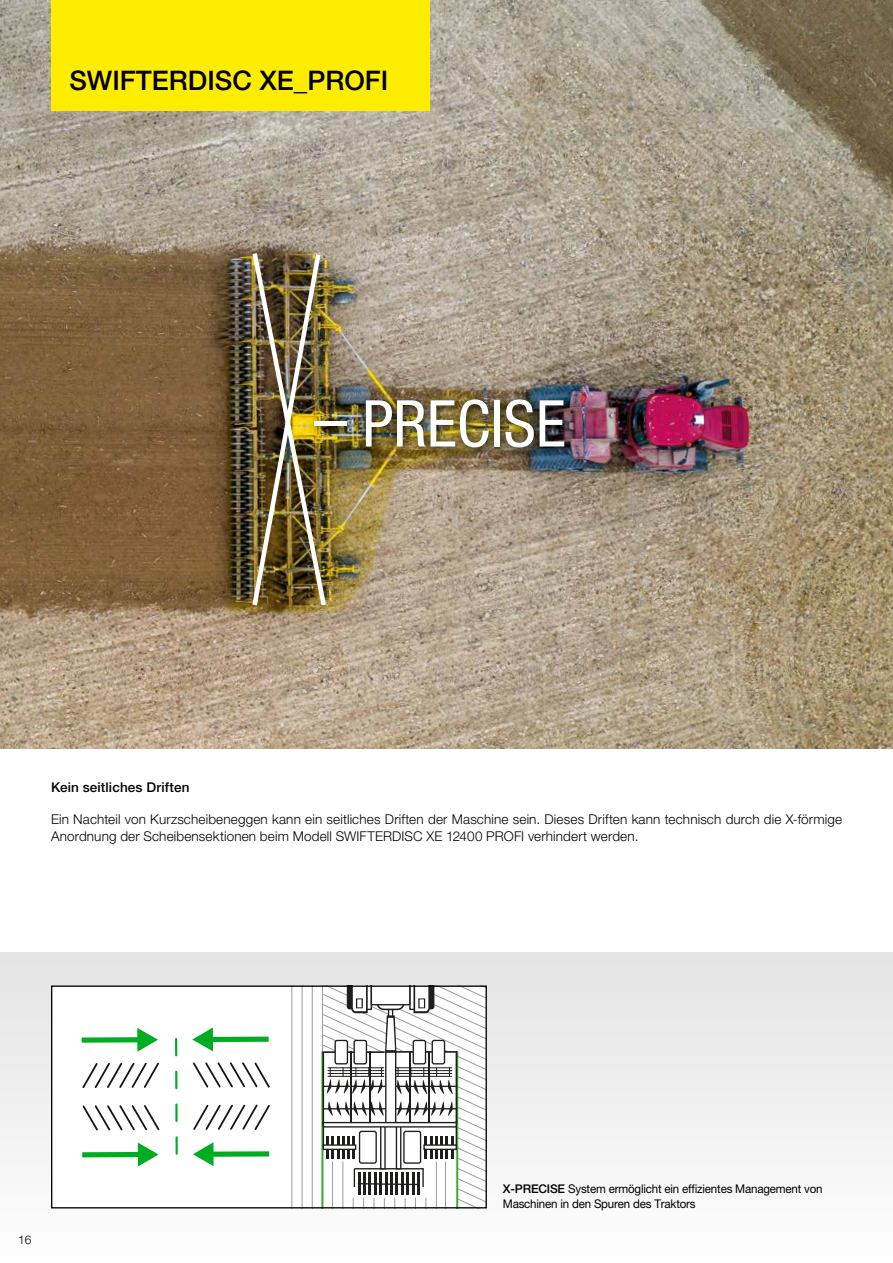
<style>
.page{position:relative;width:893px;height:1263px;background:#fff}
.page>*{position:absolute;margin:0;border:0;box-sizing:border-box;transform-origin:0 0}
.Základní_text_CYR{font:condensed 64.65px "Helvetica Neue LT Pro";color:#fff}
.t1{font:500 27px "Helvetica Neue LT Pro";color:#000}
.t2{font:300 13.5px/16.2px "Helvetica Neue LT Pro";letter-spacing:.01em;color:#000}
.t3{font:500 13.5px "Helvetica Neue LT Pro";letter-spacing:.01em;color:#000}
.t4{font:12px/14.4px "Helvetica Neue LT Pro";letter-spacing:-.015em;color:#000;scale:.96 1}
.t5{font:300 12px "Helvetica Neue LT Pro";color:#000}
.s1{font-weight:500}
</style>
<div class="page">
<img style="left:0;top:0;width:893px;height:748px">
<div style="left:0;top:952px;width:893px;height:311px;background:linear-gradient(to right,#f0f0f0,#f1f1f1)"></div>
<div style="left:51px;top:0;width:379px;height:110px;background:#ffed00"></div>
<img style="left:249px;top:248px;width:80px;height:362px">
<div style="left:52px;top:986px;width:434px;height:222px;background:#fff"></div>
<hr style="left:312px;top:985px;width:1px;height:223px;background:#9e9d9c">
<hr style="left:302px;top:985px;width:1px;height:223px;background:#9e9d9c">
<hr style="left:291px;top:985px;width:1px;height:223px;background:#9e9d9c">
<hr style="left:321px;top:1052px;width:2px;height:156px;background:#3eab37">
<svg style="left:322px;top:987px;width:163px;height:219px"></svg>
<div style="left:51px;top:985px;width:436px;height:223px;border:1px solid #000"></div>
<svg style="left:81px;top:1027px;width:189px;height:139px"></svg>
<div style="left:307px;top:392px;width:269px;height:67px;background:#000;opacity:.75"></div>
<p class="t1" style="left:69px;top:64px;width:321px">SWIFTERDISC XE_PROFI</p>
<p class="Základní_text_CYR" style="left:314px;top:386px;width:253px">– PRECISE</p>
<p class="t3" style="left:51px;top:779px;width:140px">Kein seitliches Driften</p>
<p class="t2" style="left:51px;top:811px;width:792px">Ein Nachteil von Kurzscheibeneggen kann ein seitliches Driften der Maschine sein. Dieses Driften kann technisch durch die X-förmige<br>Anordnung der Scheibensektionen beim Modell SWIFTERDISC XE 12400 PROFI verhindert werden.</p>
<p class="t5" style="left:18px;top:1232px;width:15px">16</p>
<p class="t4" style="left:503px;top:1182px;width:335px"><span class="s1">X-PRECISE</span> System ermöglicht ein effizientes Management von<br>Maschinen in den Spuren des Traktors</p>
</div>
